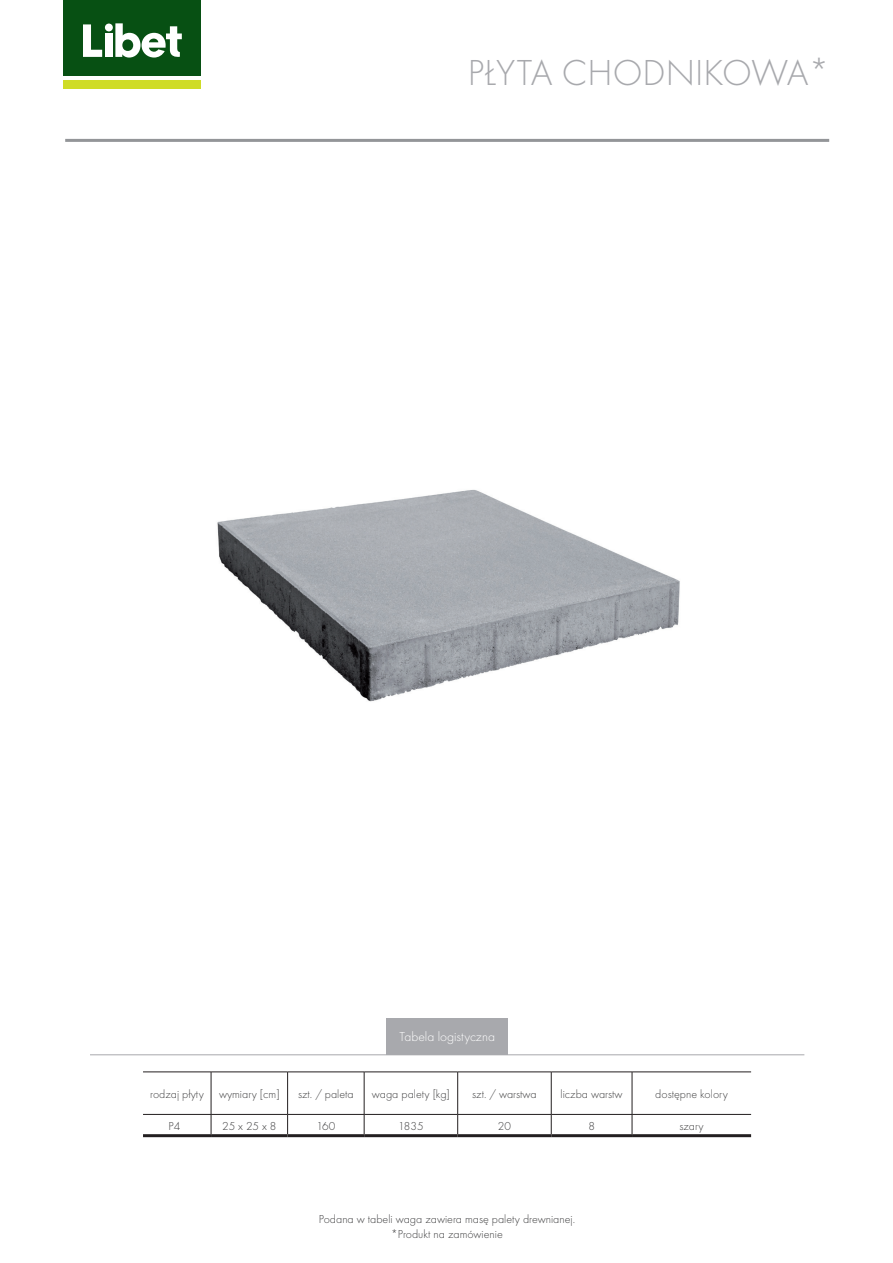
<style>
.page{position:relative;width:893px;height:1263px;background:#fff}
.page>*{position:absolute;margin:0;border:0;box-sizing:border-box;transform-origin:0 0}
.t1{font:300 37.5px "Futura TOT";color:#a8a9ad}
.t2{font:300 13.5px "Futura TOT";color:#fff}
.t3{font:300 12px/14.4px "Futura TOT";color:#3e3e3f;text-align:center}
</style>
<div class="page">
<svg style="left:63px;top:80px;width:138px;height:1px"></svg>
<div style="left:63px;top:0;width:138px;height:76px;background:#075013"></div>
<svg style="left:83px;top:24px;width:19px;height:33px"></svg>
<div style="left:105px;top:24px;width:8px;height:7px;background:#fff;border-radius:50%"></div>
<div style="left:105px;top:33px;width:8px;height:24px;background:#fff"></div>
<svg style="left:115px;top:23px;width:67px;height:35px"></svg>
<div style="left:63px;top:81px;width:138px;height:8px;background:#cfdc27"></div>
<img style="left:217px;top:489px;width:463px;height:213px">
<div style="left:387px;top:1018px;width:121px;height:37px;background:#a8a9ad"></div>
<hr style="left:90px;top:1054px;width:714px;height:1px;background:#a8a9ad">
<hr style="left:65px;top:139px;width:764px;height:3px;background:#939598">
<hr style="left:143px;top:1072px;width:68px;height:1px;background:#231f20">
<hr style="left:211px;top:1072px;width:77px;height:1px;background:#231f20">
<hr style="left:211px;top:1072px;width:1px;height:42px;background:#231f20">
<hr style="left:288px;top:1072px;width:76px;height:1px;background:#231f20">
<hr style="left:364px;top:1072px;width:94px;height:1px;background:#231f20">
<hr style="left:458px;top:1072px;width:93px;height:1px;background:#231f20">
<hr style="left:551px;top:1072px;width:81px;height:1px;background:#231f20">
<hr style="left:632px;top:1072px;width:119px;height:1px;background:#231f20">
<hr style="left:632px;top:1072px;width:1px;height:42px;background:#231f20">
<svg style="left:211px;top:1115px;width:1px;height:19px"></svg>
<svg style="left:632px;top:1115px;width:1px;height:19px"></svg>
<hr style="left:287px;top:1072px;width:1px;height:42px;background:#231f20">
<hr style="left:364px;top:1072px;width:1px;height:42px;background:#231f20">
<hr style="left:457px;top:1072px;width:1px;height:42px;background:#231f20">
<hr style="left:551px;top:1072px;width:1px;height:42px;background:#231f20">
<svg style="left:287px;top:1115px;width:1px;height:19px"></svg>
<svg style="left:364px;top:1115px;width:1px;height:19px"></svg>
<svg style="left:457px;top:1115px;width:1px;height:19px"></svg>
<svg style="left:551px;top:1115px;width:1px;height:19px"></svg>
<hr style="left:211px;top:1114px;width:77px;height:1px;background:#231f20">
<hr style="left:288px;top:1114px;width:76px;height:1px;background:#231f20">
<hr style="left:364px;top:1114px;width:94px;height:1px;background:#231f20">
<hr style="left:458px;top:1114px;width:93px;height:1px;background:#231f20">
<hr style="left:551px;top:1114px;width:81px;height:1px;background:#231f20">
<hr style="left:143px;top:1114px;width:68px;height:1px;background:#231f20">
<hr style="left:632px;top:1114px;width:119px;height:1px;background:#231f20">
<hr style="left:143px;top:1134px;width:68px;height:3px;background:#231f20">
<hr style="left:211px;top:1134px;width:77px;height:3px;background:#231f20">
<hr style="left:288px;top:1134px;width:76px;height:3px;background:#231f20">
<hr style="left:364px;top:1134px;width:94px;height:3px;background:#231f20">
<hr style="left:458px;top:1134px;width:93px;height:3px;background:#231f20">
<hr style="left:551px;top:1134px;width:81px;height:3px;background:#231f20">
<hr style="left:632px;top:1134px;width:119px;height:3px;background:#231f20">
<h1 class="t1" style="left:468px;top:51px;width:363px">PŁYTA CHODNIKOWA*</h1>
<p class="t2" style="left:399px;top:1029px;width:97px">Tabela logistyczna</p>
<p class="t3" style="left:150px;top:1086px;width:55px">rodzaj płyty</p>
<p class="t3" style="left:219px;top:1086px;width:62px">wymiary [cm]</p>
<p class="t3" style="left:298px;top:1086px;width:57px">szt. / paleta</p>
<p class="t3" style="left:372px;top:1086px;width:80px">waga palety [kg]</p>
<p class="t3" style="left:472px;top:1086px;width:66px">szt. / warstwa</p>
<p class="t3" style="left:561px;top:1086px;width:64px">liczba warstw</p>
<p class="t3" style="left:655px;top:1086px;width:74px">dostępne kolory</p>
<p class="t3" style="left:169px;top:1118px;width:13px">P4</p>
<p class="t3" style="left:222px;top:1118px;width:56px">25 x 25 x 8</p>
<p class="t3" style="left:316px;top:1118px;width:20px">160</p>
<p class="t3" style="left:398px;top:1118px;width:27px">1835</p>
<p class="t3" style="left:498px;top:1118px;width:15px">20</p>
<p class="t3" style="left:588px;top:1118px;width:8px">8</p>
<p class="t3" style="left:679px;top:1118px;width:26px">szary</p>
<p class="t3" style="left:319px;top:1212px;width:258px">Podana w tabeli waga zawiera masę palety drewnianej. *Produkt na zamówienie</p>
</div>
